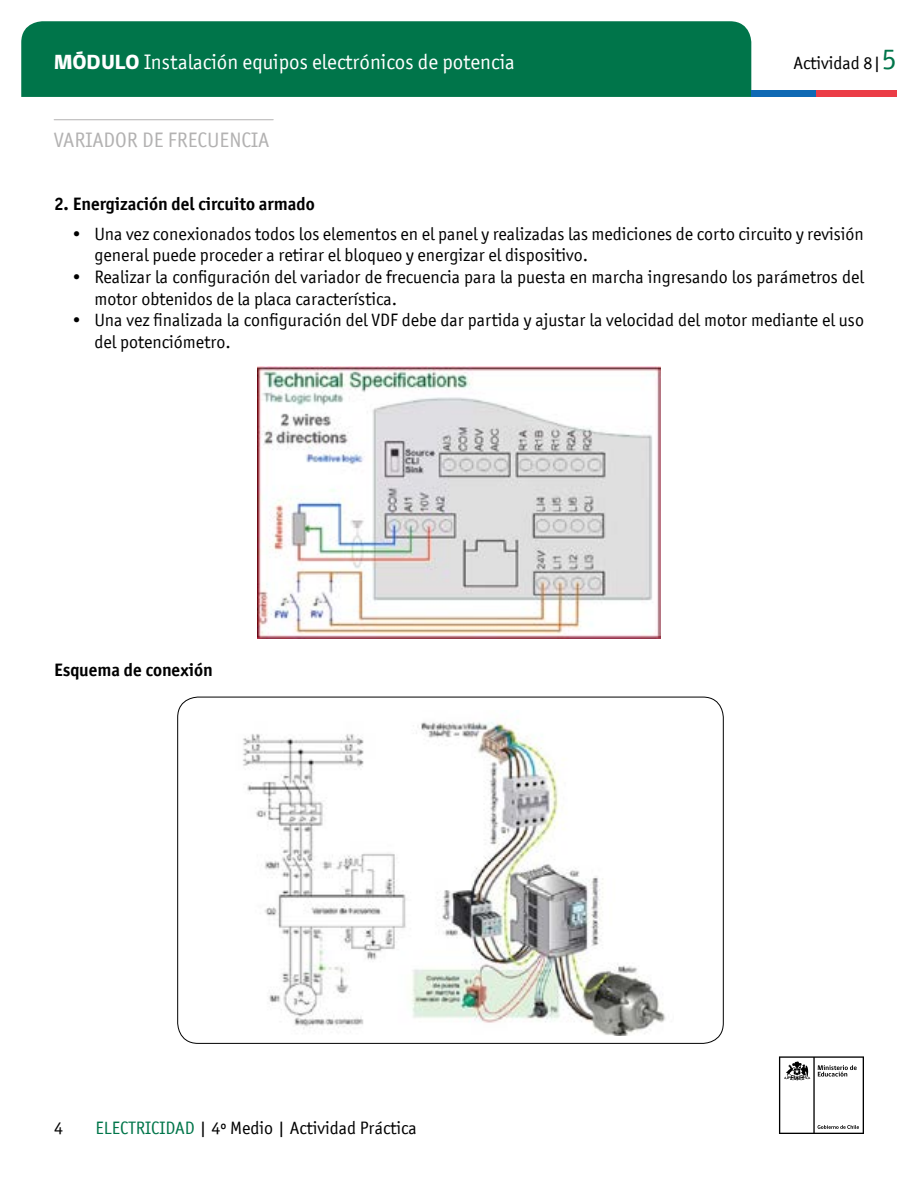
<style>
.page{position:relative;width:918px;height:1188px;background:#fff}
.page>*{position:absolute;margin:0;border:0;box-sizing:border-box;transform-origin:0 0}
.t1{font:21px "Officina San ITC";color:#fff}
.t2{font:21px "Officina San ITC";color:#b3b2b2}
.t3{font:18px/21.6px "Officina San ITC";color:#000}
.t4{font:700 18px "Officina San ITC";color:#000}
.s1{font-family:"gob CL";font-weight:800}
.s2{font-size:30px;color:#00754a}
.s3{color:#00754a}
</style>
<div class="page">
<hr style="left:54px;top:119px;width:219px;height:1px;background:#b3b2b2">
<div style="left:21px;top:21px;width:730px;height:76px;background:#00754a"></div>
<div style="left:751px;top:90px;width:65px;height:7px;background:#0f69b4"></div>
<div style="left:816px;top:90px;width:81px;height:7px;background:#eb3c46"></div>
<svg style="left:779px;top:1056px;width:85px;height:78px"></svg>
<img style="left:258px;top:366px;width:402px;height:272px">
<img style="left:243px;top:720px;width:423px;height:316px">
<p class="t1" style="left:54px;top:50px;width:462px"><span class="s1">MÓDULO</span> Instalación equipos electrónicos de potencia</p>
<p class="t3" style="left:794px;top:52px;width:105px">Actividad 8|<span class="s2">5</span></p>
<p class="t2" style="left:54px;top:128px;width:217px">VARIADOR DE FRECUENCIA</p>
<p class="t4" style="left:54px;top:192px;width:262px">2. Energización del circuito armado</p>
<p class="t3" style="left:94px;top:223px;width:771px;text-indent:-24px">• Una vez conexionados todos los elementos en el panel y realizadas las mediciones de corto circuito y revisión general puede proceder a retirar el bloqueo y energizar el dispositivo.</p>
<p class="t3" style="left:94px;top:266px;width:771px;text-indent:-24px">• Realizar la configuración del variador de frecuencia para la puesta en marcha ingresando los parámetros del motor obtenidos de la placa característica.</p>
<p class="t3" style="left:94px;top:309px;width:771px;text-indent:-24px">• Una vez finalizada la configuración del VDF debe dar partida y ajustar la velocidad del motor mediante el uso del potenciómetro.</p>
<p class="t4" style="left:54px;top:659px;width:160px">Esquema de conexión</p>
<p class="t3" style="left:54px;top:1117px;width:10px">4</p>
<p class="t3" style="left:95px;top:1117px;width:323px"><span class="s3">ELECTRICIDAD</span> | 4º Medio | Actividad Práctica</p>
</div>
